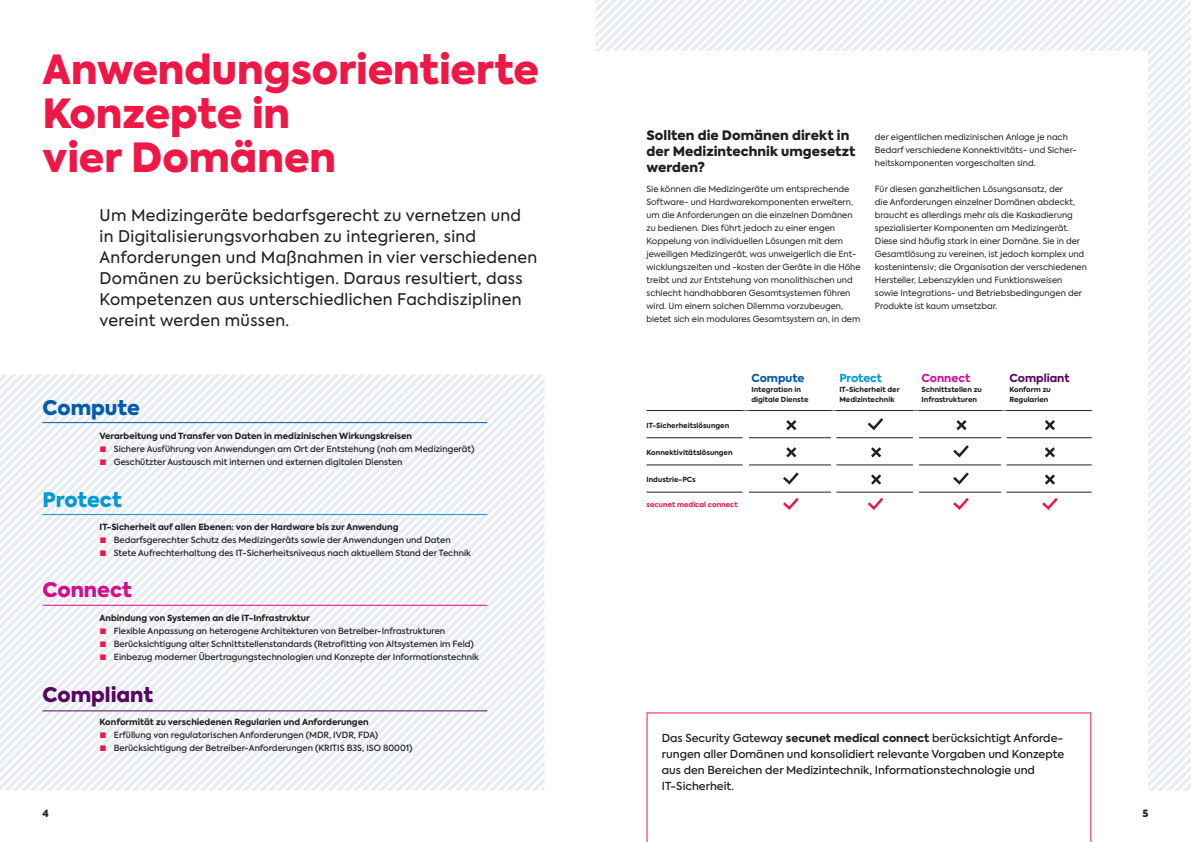
<style>
.page{position:relative;width:1191px;height:842px;background:#fff}
.page>*{position:absolute;margin:0;border:0;box-sizing:border-box;transform-origin:0 0}
.Headline1__40pt{font:900 40px/44px "Axiforma";color:#ed1845}
.Headline2_Vorteile{font:900 20px "Axiforma";color:#560760}
.Headline2_Vorteile-2{font:900 20px "Axiforma";color:#015aaa}
.Headline2_Vorteile-3{font:900 20px "Axiforma";letter-spacing:-.005em;color:#009ad5}
.Headline2_Vorteile-4{font:900 20px "Axiforma";color:#d70c8c}
.Subline{font:16px/21px "Axiforma";letter-spacing:.02em;color:#231f20}
.Zwischenheadline_1_1{font:900 13px/16px "Axiforma";letter-spacing:.005em;color:#231f20}
.Schraffur_11_PT_Medi{font:500 11px/16px "Axiforma";color:#231f20}
.Tabellen_7_Pt{font:800 11px "Axiforma";color:#560760}
.Tabellen_7_Pt-2{font:800 11px "Axiforma";color:#015aaa}
.Tabellen_7_Pt-3{font:800 11px "Axiforma";letter-spacing:-.005em;color:#009ad5}
.Tabellen_7_Pt-4{font:800 11px "Axiforma";color:#d70c8c}
.t1{font:900 10px "Axiforma";color:#231f20}
.Fließtext{font:8.5px/13px "Axiforma";color:#231f20}
.t2{font:500 8.5px "Axiforma";color:#231f20}
.Schraffur_Fließtext{font:800 8.5px "Axiforma";color:#231f20}
.Tabellen_7_Pt-5{font:800 7px/10px "Axiforma";color:#231f20}
.Tabellen_7_Pt-6{font:800 7px "Axiforma";color:#ed1845}
.s1{font-family:"Arial";font-weight:700;font-size:12px;color:#ed1845}
.s2{font-weight:800}
</style>
<div class="page">
<svg style="left:12px;top:374px;width:9px;height:416px;fill:#edf0f4"></svg>
<svg style="left:29px;top:374px;width:9px;height:416px;fill:#edf0f4"></svg>
<svg style="left:46px;top:374px;width:9px;height:416px;fill:#edf0f4"></svg>
<svg style="left:63px;top:374px;width:9px;height:416px;fill:#edf0f4"></svg>
<svg style="left:80px;top:374px;width:9px;height:416px;fill:#edf0f4"></svg>
<svg style="left:97px;top:374px;width:9px;height:416px;fill:#edf0f4"></svg>
<svg style="left:114px;top:374px;width:9px;height:416px;fill:#edf0f4"></svg>
<svg style="left:123px;top:374px;width:421px;height:416px;fill:#eff1f5"></svg>
<svg style="left:131px;top:377px;width:413px;height:413px;fill:#edf0f4"></svg>
<svg style="left:140px;top:386px;width:404px;height:404px;fill:#edf0f4"></svg>
<svg style="left:148px;top:394px;width:396px;height:396px;fill:#edf0f4"></svg>
<svg style="left:157px;top:403px;width:387px;height:387px;fill:#ecf0f4"></svg>
<svg style="left:165px;top:411px;width:379px;height:379px;fill:#ecf0f4"></svg>
<svg style="left:174px;top:420px;width:370px;height:370px;fill:#ebeef3"></svg>
<svg style="left:182px;top:428px;width:362px;height:362px;fill:#ecf0f4"></svg>
<svg style="left:191px;top:437px;width:353px;height:353px;fill:#eceff4"></svg>
<svg style="left:199px;top:445px;width:345px;height:345px;fill:#eceff4"></svg>
<svg style="left:208px;top:454px;width:336px;height:336px;fill:#eceff3"></svg>
<svg style="left:216px;top:462px;width:328px;height:328px;fill:#eceff3"></svg>
<svg style="left:225px;top:471px;width:319px;height:319px;fill:#eceff3"></svg>
<svg style="left:233px;top:480px;width:311px;height:310px;fill:#eceff3"></svg>
<svg style="left:242px;top:488px;width:302px;height:302px;fill:#ebeff3"></svg>
<svg style="left:250px;top:497px;width:294px;height:293px;fill:#ebeff3"></svg>
<svg style="left:259px;top:505px;width:285px;height:285px;fill:#ebeff3"></svg>
<svg style="left:267px;top:514px;width:277px;height:276px;fill:#ebeff3"></svg>
<svg style="left:276px;top:522px;width:268px;height:268px;fill:#ebeff3"></svg>
<svg style="left:284px;top:531px;width:260px;height:259px;fill:#ebeff3"></svg>
<svg style="left:293px;top:539px;width:251px;height:251px;fill:#ebeff3"></svg>
<svg style="left:301px;top:548px;width:243px;height:242px;fill:#ebeff3"></svg>
<svg style="left:310px;top:556px;width:234px;height:234px;fill:#ebeff3"></svg>
<svg style="left:318px;top:565px;width:226px;height:225px;fill:#ebeff3"></svg>
<svg style="left:327px;top:573px;width:5px;height:217px"></svg>
<svg style="left:332px;top:573px;width:212px;height:217px;fill:#ebeff3"></svg>
<svg style="left:341px;top:581px;width:203px;height:209px;fill:#ebeff3"></svg>
<svg style="left:344px;top:590px;width:200px;height:200px"></svg>
<svg style="left:646px;top:368px;width:545px;height:424px"></svg>
<svg style="left:646px;top:712px;width:445px;height:130px"></svg>
<hr style="left:43px;top:422px;width:444px;height:1px;background:#015aaa">
<hr style="left:43px;top:514px;width:444px;height:1px;background:#009ad5">
<hr style="left:43px;top:605px;width:444px;height:1px;background:#d70c8c">
<hr style="left:43px;top:710px;width:444px;height:1px;background:#560760">
<p class="Headline1__40pt" style="left:43px;top:48px;width:498px">Anwendungsorientierte<br>Konzepte in</p>
<p class="Headline1__40pt" style="left:43px;top:136px;width:295px">vier Domänen</p>
<p class="Subline" style="left:100px;top:205px;width:439px">Um Medizingeräte bedarfsgerecht zu vernetzen und in Digitalisierungsvorhaben zu integrieren, sind Anforderungen und Maßnahmen in vier verschiedenen Domänen zu berücksichtigen. Daraus resultiert, dass Kompetenzen aus unterschiedlichen Fachdisziplinen vereint werden müssen.</p>
<p class="Headline2_Vorteile-2" style="left:43px;top:393px;width:99px">Compute</p>
<p class="Schraffur_Fließtext" style="left:100px;top:430px;width:314px">Verarbeitung und Transfer von Daten in medizinischen Wirkungskreisen</p>
<p class="t2" style="left:100px;top:444px;width:376px"><span class="s1">■</span> Sichere Ausführung von Anwendungen am Ort der Entstehung (nah am Medizingerät)</p>
<p class="t2" style="left:100px;top:457px;width:304px"><span class="s1">■</span> Geschützter Austausch mit internen und externen digitalen Diensten</p>
<p class="Headline2_Vorteile-3" style="left:43px;top:485px;width:81px">Protect</p>
<p class="Schraffur_Fließtext" style="left:100px;top:521px;width:300px">IT-Sicherheit auf allen Ebenen: von der Hardware bis zur Anwendung</p>
<p class="t2" style="left:100px;top:535px;width:353px"><span class="s1">■</span> Bedarfsgerechter Schutz des Medizingeräts sowie der Anwendungen und Daten</p>
<p class="t2" style="left:100px;top:548px;width:373px"><span class="s1">■</span> Stete Aufrechterhaltung des IT-Sicherheitsniveaus nach aktuellem Stand der Technik</p>
<p class="Headline2_Vorteile-4" style="left:43px;top:576px;width:91px">Connect</p>
<p class="Schraffur_Fließtext" style="left:100px;top:612px;width:212px">Anbindung von Systemen an die IT-Infrastruktur</p>
<p class="t2" style="left:100px;top:626px;width:347px"><span class="s1">■</span> Flexible Anpassung an heterogene Architekturen von Betreiber-Infrastrukturen</p>
<p class="t2" style="left:100px;top:639px;width:376px"><span class="s1">■</span> Berücksichtigung alter Schnittstellenstandards (Retrofitting von Altsystemen im Feld)</p>
<p class="t2" style="left:100px;top:652px;width:381px"><span class="s1">■</span> Einbezug moderner Übertragungstechnologien und Konzepte der Informationstechnik</p>
<p class="Headline2_Vorteile" style="left:43px;top:680px;width:112px">Compliant</p>
<p class="Schraffur_Fließtext" style="left:100px;top:716px;width:270px">Konformität zu verschiedenen Regularien und Anforderungen</p>
<p class="t2" style="left:100px;top:730px;width:280px"><span class="s1">■</span> Erfüllung von regulatorischen Anforderungen (MDR, IVDR, FDA)</p>
<p class="t2" style="left:100px;top:743px;width:314px"><span class="s1">■</span> Berücksichtigung der Betreiber-Anforderungen (KRITIS B3S, ISO 80001)</p>
<p class="Zwischenheadline_1_1" style="left:646px;top:128px;width:210px">Sollten die Domänen direkt in der Medizintechnik umgesetzt werden?</p>
<p class="Fließtext" style="left:646px;top:183px;width:216px">Sie können die Medizingeräte um entsprechende Software- und Hardwarekomponenten erweitern, um die Anforderungen an die einzelnen Domänen zu bedienen. Dies führt jedoch zu einer engen Koppelung von individuellen Lösungen mit dem jeweiligen Medizingerät, was unweigerlich die Ent&shy;wicklungszeiten und -kosten der Geräte in die Höhe treibt und zur Entstehung von monolithischen und schlecht handhabbaren Gesamtsystemen führen wird. Um einem solchen Dilemma vorzubeugen, bietet sich ein modulares Gesamtsystem an, in dem</p>
<p class="Fließtext" style="left:875px;top:131px;width:203px">der eigentlichen medizinischen Anlage je nach<br>Bedarf verschiedene Konnektivitäts- und Sicher&shy;heitskomponenten vorgeschalten sind.</p>
<p class="Fließtext" style="left:875px;top:183px;width:213px">Für diesen ganzheitlichen Lösungsansatz, der<br>die Anforderungen einzelner Domänen abdeckt, braucht es allerdings mehr als die Kaskadierung spezialisierter Komponenten am Medizingerät.<br>Diese sind häufig stark in einer Domäne. Sie in der Gesamtlösung zu vereinen, ist jedoch komplex und kostenintensiv; die Organisation der verschiedenen Hersteller, Lebenszyklen und Funktionsweisen sowie Integrations- und Betriebsbedingungen der Produkte ist kaum umsetzbar.</p>
<p class="Tabellen_7_Pt-5" style="left:646px;top:420px;width:84px">IT-Sicherheitslösungen</p>
<p class="Tabellen_7_Pt-5" style="left:646px;top:447px;width:88px">Konnektivitätslösungen</p>
<p class="Tabellen_7_Pt-5" style="left:646px;top:475px;width:51px">Industrie-PCs</p>
<p class="Tabellen_7_Pt-6" style="left:646px;top:500px;width:93px">secunet medical connect</p>
<p class="Tabellen_7_Pt-2" style="left:751px;top:370px;width:55px">Compute</p>
<p class="Tabellen_7_Pt-5" style="left:751px;top:385px;width:51px">Integration in</p>
<p class="Tabellen_7_Pt-5" style="left:751px;top:395px;width:59px">digitale Dienste</p>
<p class="Tabellen_7_Pt-3" style="left:839px;top:370px;width:44px">Protect</p>
<p class="Tabellen_7_Pt-5" style="left:839px;top:385px;width:62px">IT-Sicherheit der<br>Medizintechnik</p>
<p class="Tabellen_7_Pt-4" style="left:921px;top:370px;width:50px">Connect</p>
<p class="Tabellen_7_Pt-5" style="left:921px;top:385px;width:62px">Schnittstellen zu<br>Infrastrukturen</p>
<p class="Tabellen_7_Pt" style="left:1009px;top:370px;width:62px">Compliant</p>
<p class="Tabellen_7_Pt-5" style="left:1009px;top:385px;width:43px">Konform zu<br>Regularien</p>
<p class="Schraffur_11_PT_Medi" style="left:662px;top:730px;width:404px">Das Security Gateway <span class="s2">secunet medical connect</span> berücksichtigt Anforde&shy;rungen aller Domänen und konsolidiert relevante Vorgaben und Konzepte aus den Bereichen der Medizintechnik, Informationstechnologie und IT-Sicherheit.</p>
<p class="t1" style="left:43px;top:806px;width:8px">4</p>
<p class="t1" style="left:1142px;top:806px;width:8px">5</p>
</div>
